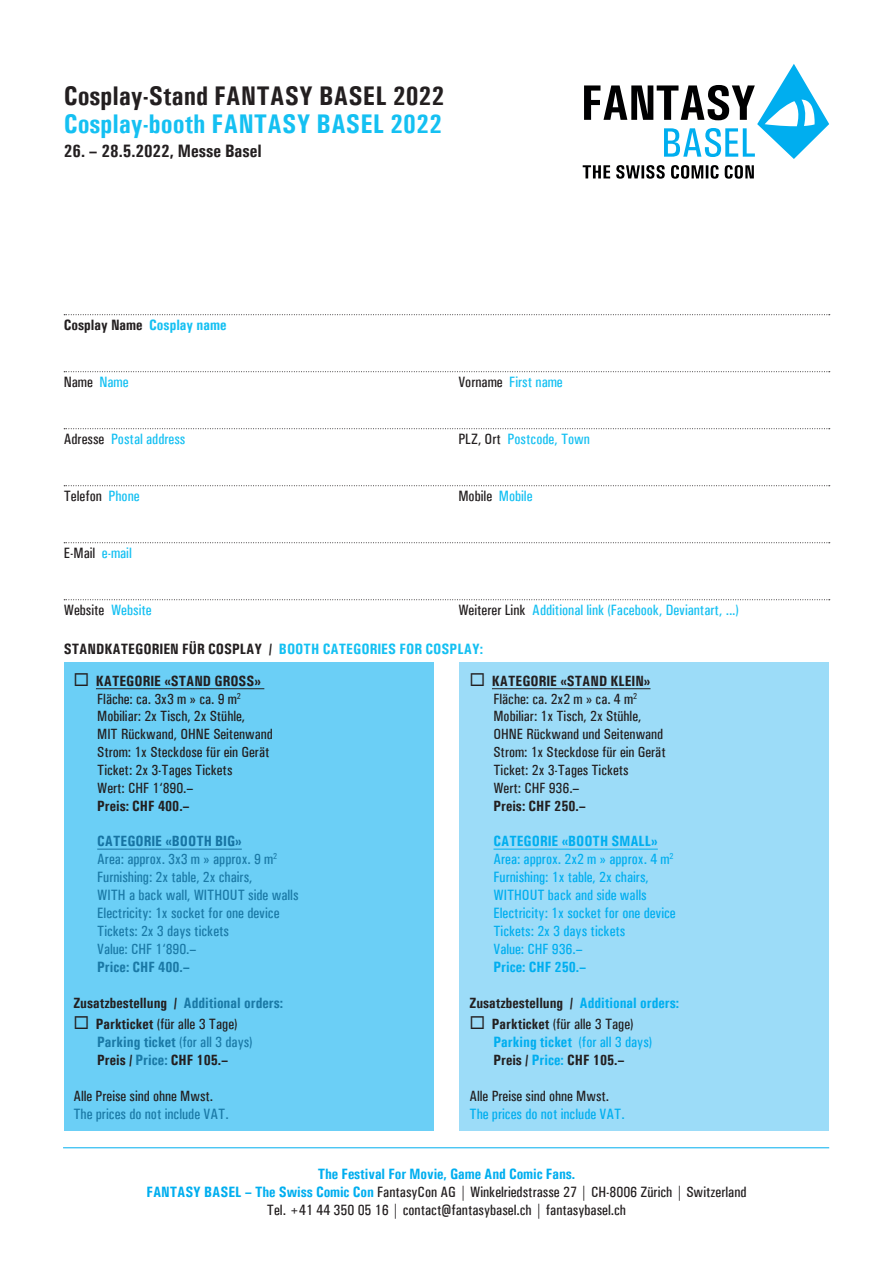
<style>
.page{position:relative;width:893px;height:1263px;background:#fff}
.page>*{position:absolute;margin:0;border:0;box-sizing:border-box;transform-origin:0 0}
.t1{font:700 condensed 27px "Univers";color:#231f20}
.t2{font:700 condensed 27px "Univers";color:#15c0f2}
.t3{font:700 condensed 18px "Univers";color:#231f20}
.t4{font:500 condensed 15px/18px "Univers";color:#231f20;text-align:center}
.t5{font:500 condensed 15px "Univers";color:#1a79a6}
.t6{font:500 condensed 15px "Univers";color:#00aeef}
.t7{font:500 condensed 15px "Univers";color:#15c0f2}
.t8{font:700 condensed 15px "Univers";color:#231f20}
.t9{font:700 condensed 15px "Univers";color:#1a79a6}
.t10{font:700 condensed 15px "Univers";color:#00aeef}
.t11{font:500 condensed 14.85px "Univers";color:#231f20}
.t12{font:700 condensed 14.85px "Univers";color:#231f20}
.t13{font:700 condensed 14.85px "Univers";color:#00aeef}
.t14{font:700 condensed 14.85px "Univers";color:#1774a3}
.t15{font:500 condensed 14.85px "Univers";color:#1a79a6}
.t16{font:500 condensed 14.85px "Univers";color:#00aeef}
.t17{font:700 condensed 14.85px "Univers";color:#1a79a6}
.s1{color:#15c0f2}
.s2{color:#231f20}
.s3{font-size:14.85px}
.s4{font-size:15px}
.s5{font-size:15px;color:#1a79a6}
.s6{color:#1a79a6}
.s7{font-size:15px;color:#00aeef}
.s8{color:#00aeef}
.s9{font-weight:700;font-size:14.85px}
.s10{font-weight:500;font-size:14.85px}
.s11{font-weight:500}
.s12{font-weight:700;color:#00aeef}
</style>
<div class="page">
<div style="left:64px;top:662px;width:370px;height:469px;background:#6bcff6"></div>
<div style="left:459px;top:662px;width:370px;height:469px;background:#9cdcf8"></div>
<svg style="left:584px;top:64px;width:245px;height:95px"></svg>
<svg style="left:583px;top:165px;width:27px;height:13px"></svg>
<svg style="left:616px;top:165px;width:49px;height:14px"></svg>
<svg style="left:671px;top:165px;width:48px;height:14px"></svg>
<svg style="left:725px;top:165px;width:29px;height:14px"></svg>
<svg style="left:64px;top:314px;width:766px;height:1px"></svg>
<svg style="left:64px;top:371px;width:766px;height:1px"></svg>
<svg style="left:64px;top:428px;width:766px;height:1px"></svg>
<svg style="left:64px;top:485px;width:766px;height:1px"></svg>
<svg style="left:64px;top:542px;width:766px;height:1px"></svg>
<svg style="left:64px;top:599px;width:766px;height:1px"></svg>
<hr style="left:96px;top:688px;width:168px;height:1px;background:#231f20">
<hr style="left:492px;top:688px;width:158px;height:1px;background:#231f20">
<hr style="left:97px;top:849px;width:145px;height:1px;background:#1774a3">
<hr style="left:493px;top:849px;width:165px;height:1px;background:#00aeef">
<hr style="left:63px;top:1147px;width:766px;height:1px;background:#00aeef">
<h1 class="t1" style="left:64px;top:79px;width:382px">Cosplay-Stand FANTASY BASEL 2022</h1>
<h1 class="t2" style="left:64px;top:107px;width:380px">Cosplay-booth FANTASY BASEL 2022</h1>
<p class="t3" style="left:64px;top:140px;width:200px">26. – 28.5.2022, Messe Basel</p>
<p class="t8" style="left:64px;top:316px;width:164px">Cosplay Name <span class="s1">Cosplay name</span></p>
<p class="t4" style="left:64px;top:373px;width:66px">Name <span class="s1">Name</span></p>
<p class="t7" style="left:458px;top:373px;width:106px"><span class="s2">Vorname</span> First name</p>
<p class="t7" style="left:64px;top:430px;width:123px"><span class="s2">Adresse</span> Postal address</p>
<p class="t7" style="left:458px;top:430px;width:133px"><span class="s2">PLZ, Ort</span> Postcode, Town</p>
<p class="t4" style="left:64px;top:487px;width:77px">Telefon <span class="s1">Phone</span></p>
<p class="t4" style="left:458px;top:487px;width:76px">Mobile <span class="s1">Mobile</span></p>
<p class="t4" style="left:64px;top:544px;width:70px">E-Mail <span class="s1">e-mail</span></p>
<p class="t4" style="left:64px;top:601px;width:89px">Website <span class="s1">Website</span></p>
<p class="t7" style="left:458px;top:601px;width:282px"><span class="s2">Weiterer Link</span> Additional link (Facebook, Deviantart, ...)</p>
<p class="t8" style="left:64px;top:640px;width:421px">STANDKATEGORIEN FÜR COSPLAY / <span class="s1">BOOTH CATEGORIES FOR COSPLAY:</span></p>
<p class="t12" style="left:73px;top:672px;width:189px">◻ KATEGORIE «STAND GROSS»</p>
<p class="t12" style="left:469px;top:672px;width:182px">◻ KATEGORIE «STAND KLEIN»</p>
<p class="t11" style="left:97px;top:690px;width:145px">Fläche: ca. 3x3 m » ca. 9 m<sup>2</sup></p>
<p class="t11" style="left:493px;top:690px;width:145px">Fläche: ca. 2x2 m » ca. 4 m<sup>2</sup></p>
<p class="t11" style="left:97px;top:708px;width:149px">Mobiliar: 2x Tisch, 2x Stühle,</p>
<p class="t11" style="left:493px;top:708px;width:149px">Mobiliar: 1x Tisch, 2x Stühle,</p>
<p class="t11" style="left:97px;top:725px;width:177px">MIT Rückwand, OHNE Seitenwand</p>
<p class="t11" style="left:493px;top:725px;width:171px">OHNE Rückwand und Seitenwand</p>
<p class="t11" style="left:97px;top:743px;width:174px">Strom: 1x Steckdose für ein Gerät</p>
<p class="t11" style="left:493px;top:743px;width:174px">Strom: 1x Steckdose für ein Gerät</p>
<p class="t11" style="left:97px;top:761px;width:137px">Ticket: 2x 3-Tages Tickets</p>
<p class="t11" style="left:493px;top:761px;width:137px">Ticket: 2x 3-Tages Tickets</p>
<p class="t11" style="left:97px;top:779px;width:98px">Wert: CHF 1‘890.–</p>
<p class="t11" style="left:493px;top:779px;width:87px">Wert: CHF 936.–</p>
<p class="t12" style="left:97px;top:796px;width:94px">Preis: CHF 400.–</p>
<p class="t12" style="left:493px;top:796px;width:94px">Preis: CHF 250.–</p>
<p class="t14" style="left:97px;top:832px;width:146px">CATEGORIE «BOOTH BIG»</p>
<p class="t13" style="left:493px;top:832px;width:166px">CATEGORIE «BOOTH SMALL»</p>
<p class="t5" style="left:97px;top:850px;width:181px"><span class="s3">Area:</span> approx. <span class="s3">3x3 m »</span> approx. <span class="s3">9 m</span><sup>2</sup></p>
<p class="t6" style="left:493px;top:850px;width:181px"><span class="s3">Area:</span> approx. <span class="s3">2x2 m »</span> approx. <span class="s3">4 m</span><sup>2</sup></p>
<p class="t5" style="left:97px;top:868px;width:157px">Furnishing: <span class="s3">2x table, 2x</span> chairs<span class="s3">,</span></p>
<p class="t6" style="left:493px;top:868px;width:157px">Furnishing: <span class="s3">1x table, 2x</span> chairs<span class="s3">,</span></p>
<p class="t5" style="left:97px;top:886px;width:203px">WITH a back wall<span class="s3">,</span> WITHOUT side walls</p>
<p class="t6" style="left:493px;top:886px;width:155px">WITHOUT <span class="s3">back and</span> side walls</p>
<p class="t5" style="left:97px;top:904px;width:184px">Electricity: 1x socket for one device</p>
<p class="t6" style="left:493px;top:904px;width:184px">Electricity: 1x socket for one device</p>
<p class="t5" style="left:97px;top:922px;width:133px"><span class="s3">Tickets: 2x</span> 3 days tickets</p>
<p class="t6" style="left:493px;top:922px;width:133px"><span class="s3">Tickets: 2x</span> 3 days tickets</p>
<p class="t15" style="left:97px;top:940px;width:101px">Value: CHF 1‘890.–</p>
<p class="t16" style="left:493px;top:940px;width:91px">Value: CHF 936.–</p>
<p class="t17" style="left:97px;top:958px;width:94px"><span class="s4">Price</span>: CHF 400.–</p>
<p class="t13" style="left:493px;top:958px;width:94px"><span class="s4">Price</span>: CHF 250.–</p>
<p class="t12" style="left:73px;top:994px;width:211px">Zusatzbestellung / <span class="s5">Additional orders</span><span class="s6">:</span></p>
<p class="t12" style="left:469px;top:994px;width:211px">Zusatzbestellung / <span class="s7">Additional orders</span><span class="s8">:</span></p>
<p class="t4" style="left:73px;top:1015px;width:165px">◻ <span class="s9">Parkticket</span> <span class="s3">(</span>für alle 3 Tage<span class="s3">)</span></p>
<p class="t4" style="left:469px;top:1015px;width:165px">◻ <span class="s9">Parkticket</span> <span class="s3">(</span>für alle 3 Tage<span class="s3">)</span></p>
<p class="t9" style="left:97px;top:1033px;width:157px">Parking ticket <span class="s10">(</span><span class="s11">for all 3 days</span><span class="s10">)</span></p>
<p class="t10" style="left:493px;top:1033px;width:160px">Parking ticket <span class="s10">(</span><span class="s11">for all 3 days</span><span class="s10">)</span></p>
<p class="t12" style="left:97px;top:1051px;width:133px">Preis / <span class="s5">Price</span><span class="s6">:</span> CHF 105.–</p>
<p class="t12" style="left:493px;top:1051px;width:133px">Preis / <span class="s7">Price</span><span class="s8">:</span> CHF 105.–</p>
<p class="t11" style="left:73px;top:1087px;width:141px">Alle Preise sind ohne Mwst.</p>
<p class="t11" style="left:469px;top:1087px;width:141px">Alle Preise sind ohne Mwst.</p>
<p class="t5" style="left:73px;top:1105px;width:157px">The prices do not include VAT.</p>
<p class="t6" style="left:469px;top:1105px;width:157px">The prices do not include VAT.</p>
<p class="t4" style="left:146px;top:1165px;width:601px"><span class="s12">The Festival For Movie, Game And Comic Fans.<br>FANTASY BASEL – The Swiss Comic Con</span> FantasyCon AG | Winkelriedstrasse 27 | CH-8006 Zürich | Switzerland<br>Tel. +41 44 350 05 16 | contact@fantasybasel.ch | fantasybasel.ch</p>
</div>
